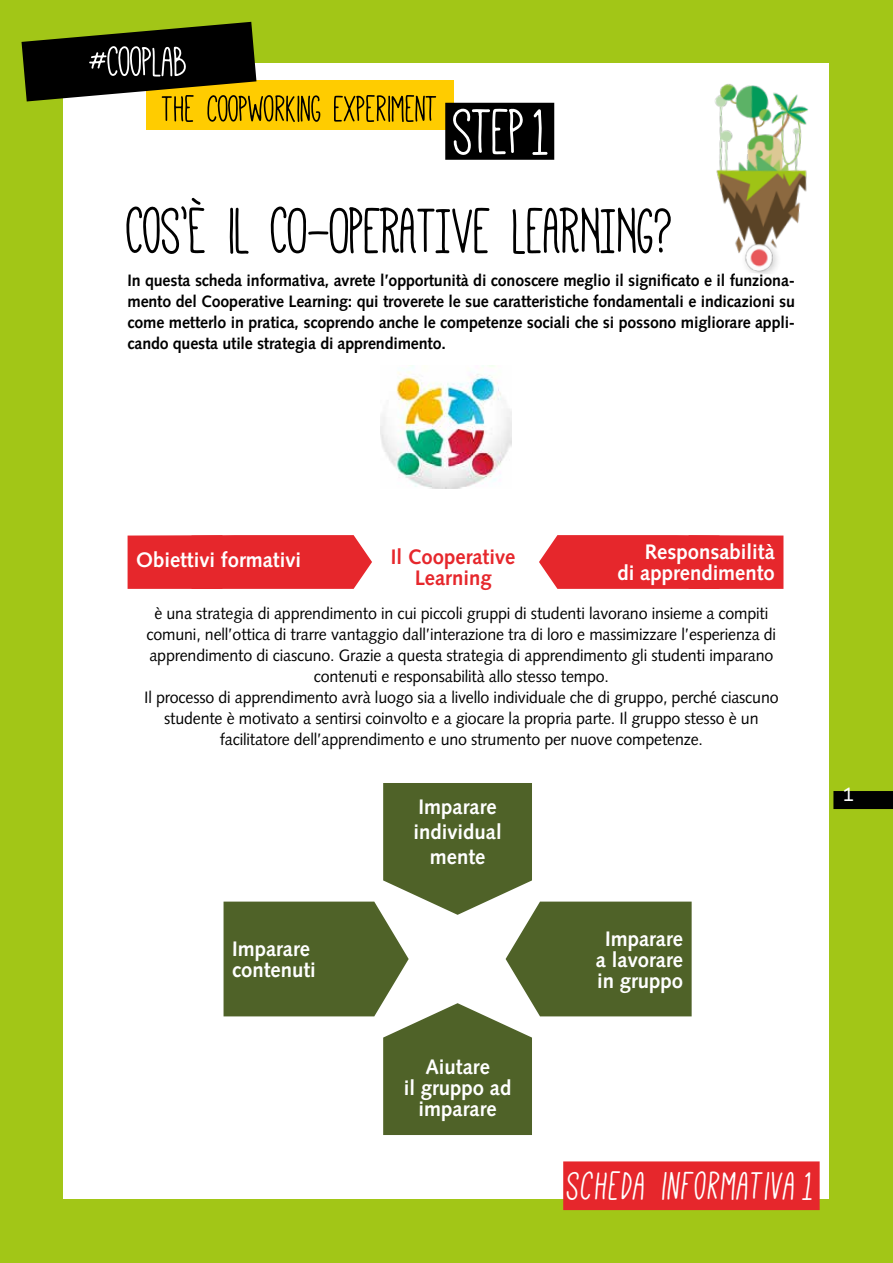
<style>
.page{position:relative;width:893px;height:1263px;background:#a2c617}
.page>*{position:absolute;margin:0;border:0;box-sizing:border-box;transform-origin:0 0}
.t1{font:72px "Mathlete Bulky";color:#000}
.t2{font:72px "Mathlete Bulky";color:#fff}
.t3{font:43.8px "Mathlete Bulky Slant";letter-spacing:.04em;color:#fff}
.t4{font:22.5px "Courier Prime Code";color:#fff}
.t5{font:700 21px/21px "Syntax LT Std";color:#fff;text-align:center}
.t6{font:700 21px/21px "Syntax LT Std";color:#e6272c;text-align:center}
.t7{font:16.5px/21px "Syntax LT Std";letter-spacing:-.01em;color:#000;text-align:center}
.t8{font:700 16.5px/21px "Syntax LT Std";letter-spacing:-.01em;color:#000;text-align:justify}
</style>
<div class="page">
<div style="left:833px;top:791px;width:60px;height:18px;background:#000"></div>
<div style="left:64px;top:64px;width:765px;height:1135px;background:#fff"></div>
<img style="left:380px;top:366px;width:131px;height:122px">
<svg style="left:222px;top:535px;width:150px;height:54px;background:#e73439"></svg>
<div style="left:128px;top:535px;width:94px;height:54px;background:#e6272c"></div>
<svg style="left:539px;top:535px;width:150px;height:54px;background:#e7353a"></svg>
<div style="left:689px;top:535px;width:94px;height:54px;background:#e6272c"></div>
<svg style="left:224px;top:783px;width:468px;height:352px"></svg>
<div style="left:146px;top:80px;width:308px;height:49px;background:#fc0"></div>
<svg style="left:22px;top:22px;width:414px;height:101px"></svg>
<div style="left:563px;top:1161px;width:257px;height:49px;background:#e6272c"></div>
<div style="left:445px;top:103px;width:109px;height:57px;background:#000"></div>
<img style="left:715px;top:84px;width:94px;height:190px">
<h1 class="t2" style="left:454px;top:97px;width:98px">STEP 1</h1>
<h1 class="t1" style="left:128px;top:196px;width:547px">COS’È IL CO-OPERATIVE LEARNING?</h1>
<p class="t8" style="left:128px;top:270px;width:669px">In questa scheda informativa, avrete l’opportunità di conoscere meglio il significato e il funziona&shy;mento del Cooperative Learning: qui troverete le sue caratteristiche fondamentali e indicazioni su come metterlo in pratica, scoprendo anche le competenze sociali che si possono migliorare appli&shy;cando questa utile strategia di apprendimento.</p>
<p class="t5" style="left:136px;top:550px;width:167px">Obiettivi formativi</p>
<p class="t6" style="left:391px;top:546px;width:126px">Il Cooperative<br>Learning</p>
<p class="t5" style="left:617px;top:542px;width:159px;text-align:right">Responsabilità<br>di apprendimento</p>
<p class="t7" style="left:144px;top:603px;width:636px">è una strategia di apprendimento in cui piccoli gruppi di studenti lavorano insieme a compiti comuni, nell’ottica di trarre vantaggio dall’interazione tra di loro e massimizzare l’esperienza di apprendimento di ciascuno. Grazie a questa strategia di apprendimento gli studenti imparano contenuti e responsabilità allo stesso tempo.<br>Il processo di apprendimento avrà luogo sia a livello individuale che di gruppo, perché ciascuno studente è motivato a sentirsi coinvolto e a giocare la propria parte. Il gruppo stesso è un facilitatore dell’apprendimento e uno strumento per nuove competenze.</p>
<p class="t5" style="left:413px;top:794px;width:90px;line-height:25.2px">Imparare individual mente</p>
<p class="t5" style="left:232px;top:939px;width:85px;text-align:left">Imparare contenuti</p>
<p class="t5" style="left:596px;top:928px;width:89px">Imparare a lavorare in gruppo</p>
<p class="t5" style="left:404px;top:1056px;width:109px">Aiutare<br>il gruppo ad imparare</p>
<h2 class="t3" style="left:568px;top:1165px;width:249px">SCHEDA INFORMATIVA 1</h2>
<h3 class="t4" style="left:842px;top:780px;width:15px">1</h3>
</div>
